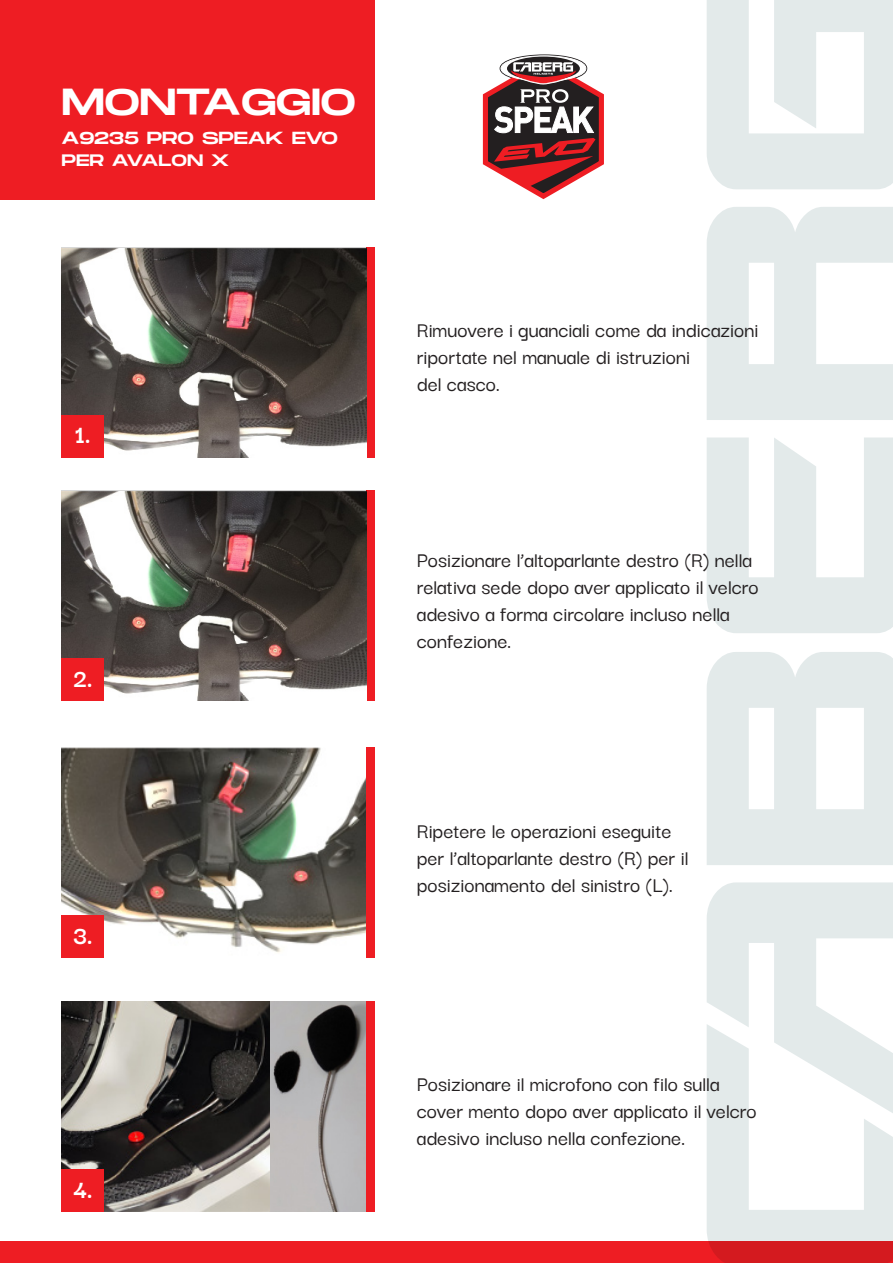
<style>
.page{position:relative;width:893px;height:1263px;background:#fff}
.page>*{position:absolute;margin:0;border:0;box-sizing:border-box;transform-origin:0 0}
.t1{font:37.5px "Monument Extended";letter-spacing:-.015em;color:#fff}
.t2{font:700 27px "Darker Grotesque";color:#fff}
.t3{font:500 22.5px/27px "Darker Grotesque";color:#231f20}
.t4{font:17.4px "Monument Extended";letter-spacing:-.01em;color:#fff}
.t5{font:16.5px "Monument Extended";letter-spacing:-.01em;color:#fff}
</style>
<div class="page">
<div style="left:0;top:0;width:374px;height:200px;background:#ee1d23"></div>
<div style="left:0;top:1242px;width:893px;height:21px;background:#ee1d23"></div>
<svg style="left:707px;top:652px;width:186px;height:213px"></svg>
<svg style="left:707px;top:437px;width:186px;height:196px"></svg>
<svg style="left:707px;top:207px;width:186px;height:213px"></svg>
<svg style="left:707px;top:0;width:186px;height:189px"></svg>
<svg style="left:707px;top:882px;width:186px;height:381px"></svg>
<div style="left:500px;top:54px;width:87px;height:28px;border:3px solid #231f20;border-radius:50%"></div>
<svg style="left:482px;top:56px;width:122px;height:144px"></svg>
<img style="left:62px;top:1001px;width:304px;height:210px">
<div style="left:366px;top:247px;width:9px;height:210px;background:#ee1d23"></div>
<img style="left:62px;top:247px;width:304px;height:210px">
<div style="left:62px;top:415px;width:42px;height:42px;background:#ee1d23"></div>
<div style="left:366px;top:491px;width:9px;height:210px;background:#ee1d23"></div>
<img style="left:62px;top:491px;width:304px;height:210px">
<div style="left:62px;top:658px;width:42px;height:43px;background:#ee1d23"></div>
<img style="left:62px;top:748px;width:304px;height:205px">
<div style="left:62px;top:915px;width:42px;height:43px;background:#ee1d23"></div>
<div style="left:366px;top:748px;width:9px;height:210px;background:#ee1d23"></div>
<div style="left:366px;top:1001px;width:9px;height:210px;background:#ee1d23"></div>
<div style="left:62px;top:1169px;width:42px;height:42px;background:#ee1d23"></div>
<p class="t1" style="left:62px;top:74px;width:296px">MONTAGGIO</p>
<p class="t4" style="left:62px;top:125px;width:278px">A9235 PRO SPEAK EVO</p>
<p class="t5" style="left:62px;top:148px;width:169px">PER AVALON X</p>
<p class="t2" style="left:75px;top:415px;width:17px">1.</p>
<p class="t2" style="left:73px;top:658px;width:21px">2.</p>
<p class="t2" style="left:73px;top:915px;width:21px">3.</p>
<p class="t2" style="left:73px;top:1169px;width:21px">4.</p>
<p class="t3" style="left:417px;top:315px;width:343px">Rimuovere i guanciali come da indicazioni riportate nel manuale di istruzioni</p>
<p class="t3" style="left:417px;top:369px;width:85px">del casco.</p>
<p class="t3" style="left:417px;top:545px;width:344px">Posizionare l’altoparlante destro (R) nella relativa sede dopo aver applicato il velcro adesivo a forma circolare incluso nella confezione.</p>
<p class="t3" style="left:417px;top:816px;width:273px">Ripetere le operazioni eseguite per l’altoparlante destro (R) per il posizionamento del sinistro (L).</p>
<p class="t3" style="left:417px;top:1069px;width:342px">Posizionare il microfono con filo sulla cover mento dopo aver applicato il velcro adesivo incluso nella confezione.</p>
</div>
